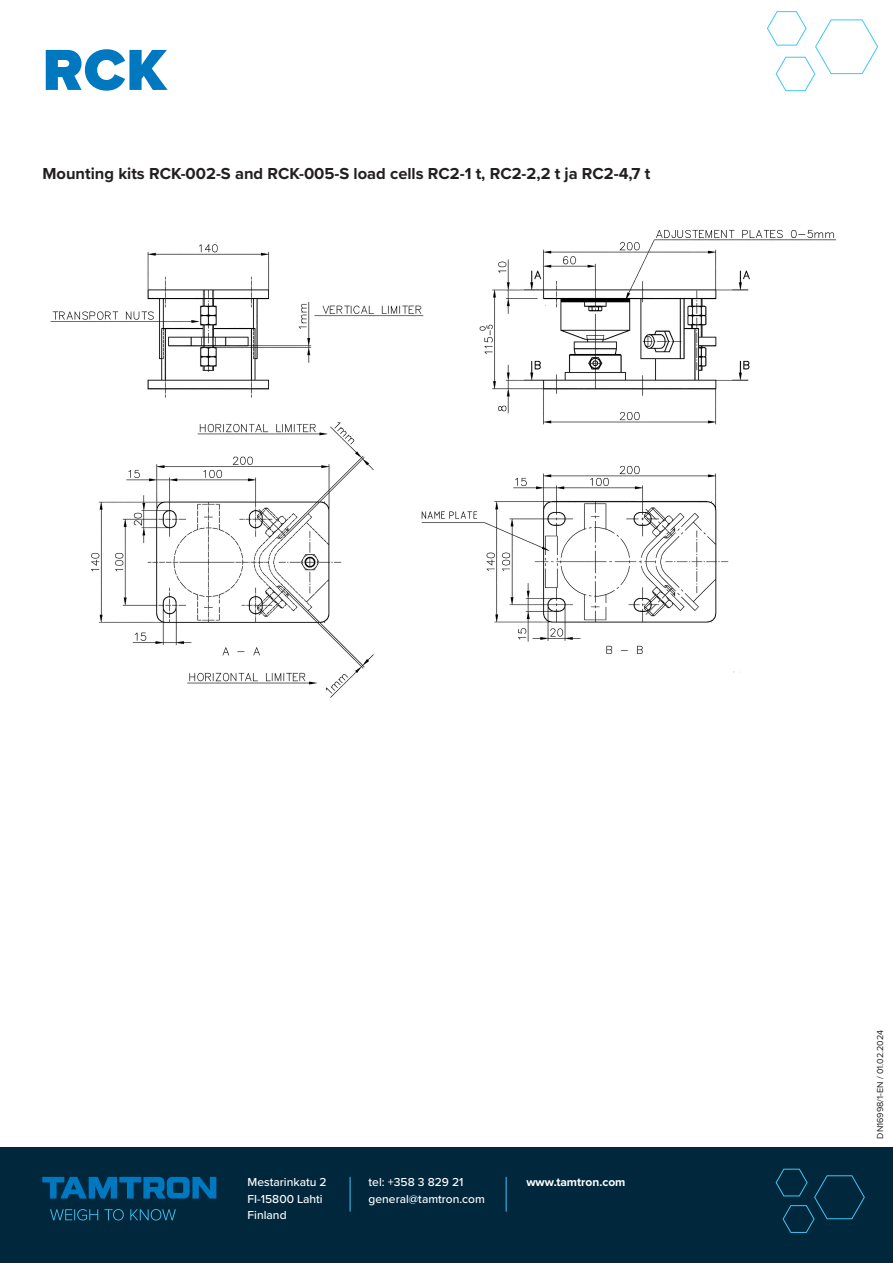
<style>
.page{position:relative;width:893px;height:1263px;background:#fff}
.page>*{position:absolute;margin:0;border:0;box-sizing:border-box;transform-origin:0 0}
.Otsikko_2_pienempi{font:900 60px "Proxima Nova";color:#0078c0}
.Leipis{font:700 16.5px "Proxima Nova";color:#231f20}
.t1{font:500 12px "Proxima Nova";color:#fff}
.t2{font:700 12px "Proxima Nova";color:#fff}
.Koodi{font:9px "Proxima Nova";color:#231f20}
</style>
<div class="page">
<svg style="left:767px;top:11px;width:111px;height:80px"></svg>
<div style="left:0;top:1147px;width:893px;height:116px;background:#01273d"></div>
<svg style="left:775px;top:1168px;width:90px;height:65px"></svg>
<svg style="left:42px;top:1177px;width:174px;height:21px"></svg>
<svg style="left:50px;top:1209px;width:126px;height:11px"></svg>
<hr style="left:350px;top:1177px;width:1px;height:34px;background:#40c7f4">
<hr style="left:506px;top:1177px;width:1px;height:34px;background:#40c7f4">
<img style="left:50px;top:229px;width:787px;height:469px">
<p class="Otsikko_2_pienempi" style="left:43px;top:25px;width:125px">RCK</p>
<p class="Leipis" style="left:43px;top:161px;width:609px">Mounting kits RCK-002-S and RCK-005-S load cells RC2-1 t, RC2-2,2 t ja RC2-4,7 t</p>
<p class="t1" style="left:248px;top:1173px;width:81px">Mestarinkatu 2</p>
<p class="t1" style="left:248px;top:1190px;width:77px">FI-15800 Lahti</p>
<p class="t1" style="left:248px;top:1206px;width:40px">Finland</p>
<p class="t1" style="left:369px;top:1173px;width:96px">tel: +358 3 829 21</p>
<p class="t1" style="left:369px;top:1190px;width:118px">general@tamtron.com</p>
<p class="t2" style="left:526px;top:1173px;width:101px">www.tamtron.com</p>
<p class="Koodi" style="left:873px;top:1138px;width:110px;rotate:-90deg">DN16998/1-EN / 01.02.2024</p>
</div>
